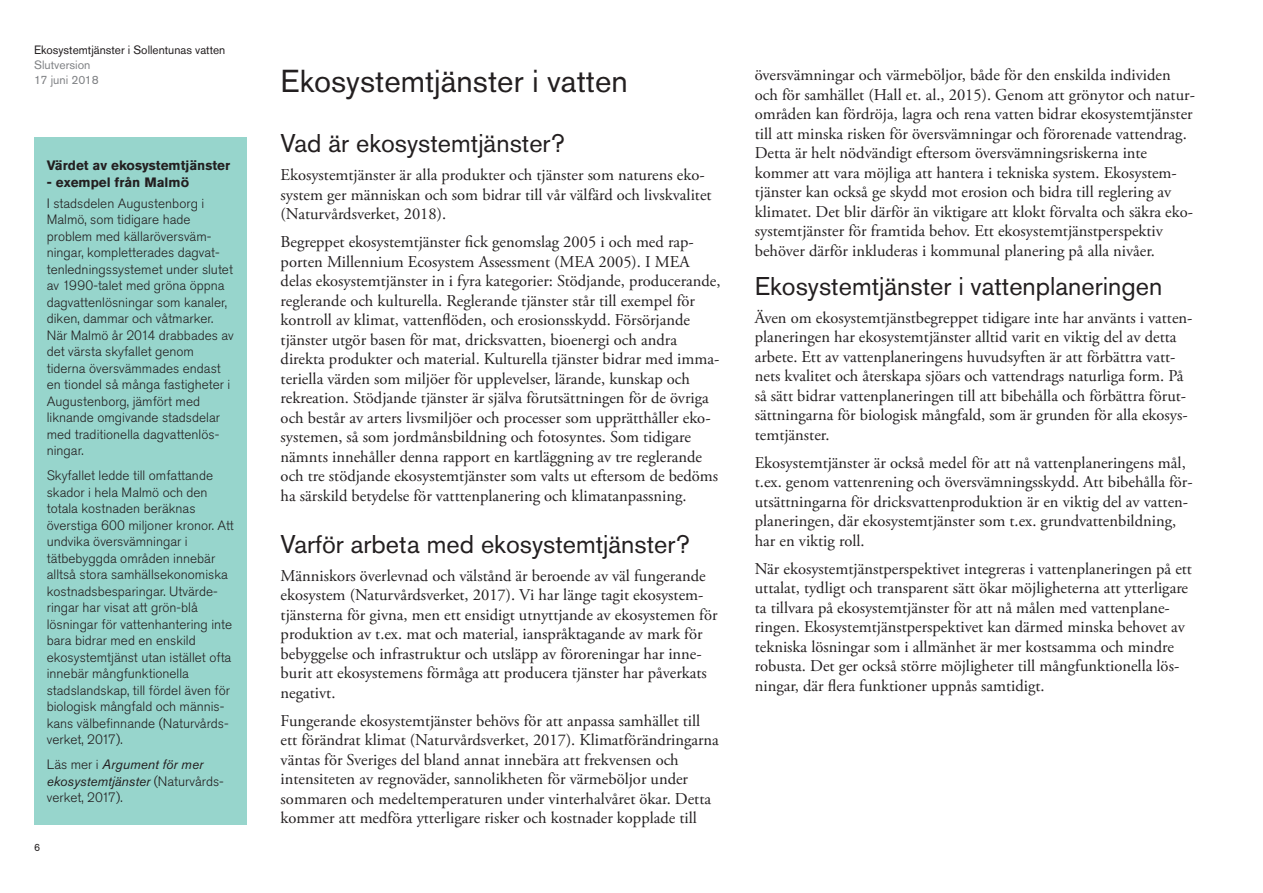
<style>
.page{position:relative;width:1263px;height:893px;background:#fff}
.page>*{position:absolute;margin:0;border:0;box-sizing:border-box;transform-origin:0 0}
.Rubrik_1{font:31.5px "Akzidenz Grotesk Std";color:#231f20}
.Rubrik_2{font:25.5px "Akzidenz Grotesk Std";color:#231f20}
.t1{font:16.5px/19.5px "Adobe Garamond Pro";color:#231f20}
.EKO_löptext_stor_fär{font:300 13.5px/16.5px "Akzidenz Grotesk Std";color:#231f20}
.EKO_rubrik_till_text{font:700 13.5px "Akzidenz Grotesk Std";color:#231f20}
.t2{font:12px "Akzidenz Grotesk Std";color:#231f20}
.t3{font:12px/15px "Akzidenz Grotesk Std";color:#808285}
.t4{font:10.5px "Akzidenz Grotesk Std";color:#231f20}
.s1{font-weight:400;font-style:italic}
</style>
<div class="page">
<div style="left:34px;top:137px;width:213px;height:688px;background:#97d5cc"></div>
<p class="t2" style="left:34px;top:43px;width:193px">Ekosystemtjänster i Sollentunas vatten</p>
<p class="t3" style="left:34px;top:57px;width:66px">Slutversion<br>17 juni 2018</p>
<p class="Rubrik_1" style="left:281px;top:62px;width:349px">Ekosystemtjänster i vatten</p>
<p class="Rubrik_2" style="left:281px;top:128px;width:286px">Vad är ekosystemtjänster?</p>
<p class="t1" style="left:281px;top:166px;width:432px">Ekosystemtjänster är alla produkter och tjänster som naturens eko&shy;system ger människan och som bidrar till vår välfärd och livskvalitet (Naturvårdsverket, 2018).</p>
<p class="t1" style="left:281px;top:233px;width:441px">Begreppet ekosystemtjänster fick genomslag 2005 i och med rap&shy;porten Millennium Ecosystem Assessment (MEA 2005). I MEA delas ekosystemtjänster in i fyra kategorier: Stödjande, producerande, reglerande och kulturella. Reglerande tjänster står till exempel för kontroll av klimat, vattenflöden, och erosionsskydd. Försörjande tjänster utgör basen för mat, dricksvatten, bioenergi och andra direkta produkter och material. Kulturella tjänster bidrar med imma&shy;teriella värden som miljöer för upplevelser, lärande, kunskap och rekreation. Stödjande tjänster är själva förutsättningen för de övriga och består av arters livsmiljöer och processer som upprätthåller eko&shy;systemen, så som jordmånsbildning och fotosyntes. Som tidigare nämnts innehåller denna rapport en kartläggning av tre reglerande och tre stödjande ekosystemtjänster som valts ut eftersom de bedöms ha särskild betydelse för vatttenplanering och klimatanpassning.</p>
<p class="Rubrik_2" style="left:281px;top:529px;width:411px">Varför arbeta med ekosystemtjänster?</p>
<p class="t1" style="left:281px;top:566px;width:438px">Människors överlevnad och välstånd är beroende av väl fungerande ekosystem (Naturvårdsverket, 2017). Vi har länge tagit ekosystem&shy;tjänsterna för givna, men ett ensidigt utnyttjande av ekosystemen för produktion av t.ex. mat och material, ianspråktagande av mark för bebyggelse och infrastruktur och utsläpp av föroreningar har inne&shy;burit att ekosystemens förmåga att producera tjänster har påverkats negativt.</p>
<p class="t1" style="left:281px;top:711px;width:440px">Fungerande ekosystemtjänster behövs för att anpassa samhället till ett förändrat klimat (Naturvårdsverket, 2017). Klimatförändringarna väntas för Sveriges del bland annat innebära att frekvensen och intensiteten av regnoväder, sannolikheten för värmeböljor under sommaren och medeltemperaturen under vinterhalvåret ökar. Detta kommer att medföra ytterligare risker och kostnader kopplade till</p>
<p class="EKO_rubrik_till_text" style="left:47px;top:158px;width:185px">Värdet av ekosystemtjänster</p>
<p class="EKO_rubrik_till_text" style="left:47px;top:174px;width:144px">- exempel från Malmö</p>
<p class="EKO_löptext_stor_fär" style="left:47px;top:195px;width:189px">I stadsdelen Augustenborg i<br>Malmö, som tidigare hade problem med källaröversväm&shy;ningar, kompletterades dagvat&shy;tenledningssystemet under slutet av 1990-talet med gröna öppna dagvattenlösningar som kanaler, diken, dammar och våtmarker.<br>När Malmö år 2014 drabbades av det värsta skyfallet genom tiderna översvämmades endast en tiondel så många fastigheter i<br>Augustenborg, jämfört med liknande omgivande stadsdelar med traditionella dagvattenlös&shy;ningar.</p>
<p class="EKO_löptext_stor_fär" style="left:47px;top:467px;width:189px">Skyfallet ledde till omfattande skador i hela Malmö och den totala kostnaden beräknas överstiga 600 miljoner kronor. Att undvika översvämningar i tätbebyggda områden innebär alltså stora samhällsekonomiska kostnadsbesparingar. Utvärde&shy;ringar har visat att grön-blå lösningar för vattenhantering inte bara bidrar med en enskild ekosystemtjänst utan istället ofta innebär mångfunktionella stadslandskap, till fördel även för biologisk mångfald och männis&shy;kans välbefinnande (Naturvårds&shy;verket, 2017).</p>
<p class="EKO_löptext_stor_fär" style="left:47px;top:756px;width:179px">Läs mer i <span class="s1">Argument för mer ekosystemtjänster</span> (Naturvårds&shy;verket, 2017).</p>
<p class="t4" style="left:34px;top:841px;width:8px">6</p>
<p class="t1" style="left:755px;top:66px;width:442px">översvämningar och värmeböljor, både för den enskilda individen och för samhället (Hall et. al., 2015). Genom att grönytor och natur&shy;områden kan fördröja, lagra och rena vatten bidrar ekosystemtjänster till att minska risken för översvämningar och förorenade vattendrag.<br>Detta är helt nödvändigt eftersom översvämningsriskerna inte kommer att vara möjliga att hantera i tekniska system. Ekosystem&shy;tjänster kan också ge skydd mot erosion och bidra till reglering av klimatet. Det blir därför än viktigare att klokt förvalta och säkra eko&shy;systemtjänster för framtida behov. Ett ekosystemtjänstperspektiv behöver därför inkluderas i kommunal planering på alla nivåer.</p>
<p class="Rubrik_2" style="left:755px;top:271px;width:409px">Ekosystemtjänster i vattenplaneringen</p>
<p class="t1" style="left:755px;top:308px;width:439px">Även om ekosystemtjänstbegreppet tidigare inte har använts i vatten&shy;planeringen har ekosystemtjänster alltid varit en viktig del av detta arbete. Ett av vattenplaneringens huvudsyften är att förbättra vatt&shy;nets kvalitet och återskapa sjöars och vattendrags naturliga form. På så sätt bidrar vattenplaneringen till att bibehålla och förbättra förut&shy;sättningarna för biologisk mångfald, som är grunden för alla ekosys&shy;temtjänster.</p>
<p class="t1" style="left:755px;top:453px;width:439px">Ekosystemtjänster är också medel för att nå vattenplaneringens mål, t.ex. genom vattenrening och översvämningsskydd. Att bibehålla för&shy;utsättningarna för dricksvattenproduktion är en viktig del av vatten&shy;planeringen, där ekosystemtjänster som t.ex. grundvattenbildning, har en viktig roll.</p>
<p class="t1" style="left:755px;top:559px;width:439px">När ekosystemtjänstperspektivet integreras i vattenplaneringen på ett uttalat, tydligt och transparent sätt ökar möjligheterna att ytterligare ta tillvara på ekosystemtjänster för att nå målen med vattenplane&shy;ringen. Ekosystemtjänstperspektivet kan därmed minska behovet av tekniska lösningar som i allmänhet är mer kostsamma och mindre robusta. Det ger också större möjligheter till mångfunktionella lös&shy;ningar, där flera funktioner uppnås samtidigt.</p>
</div>
